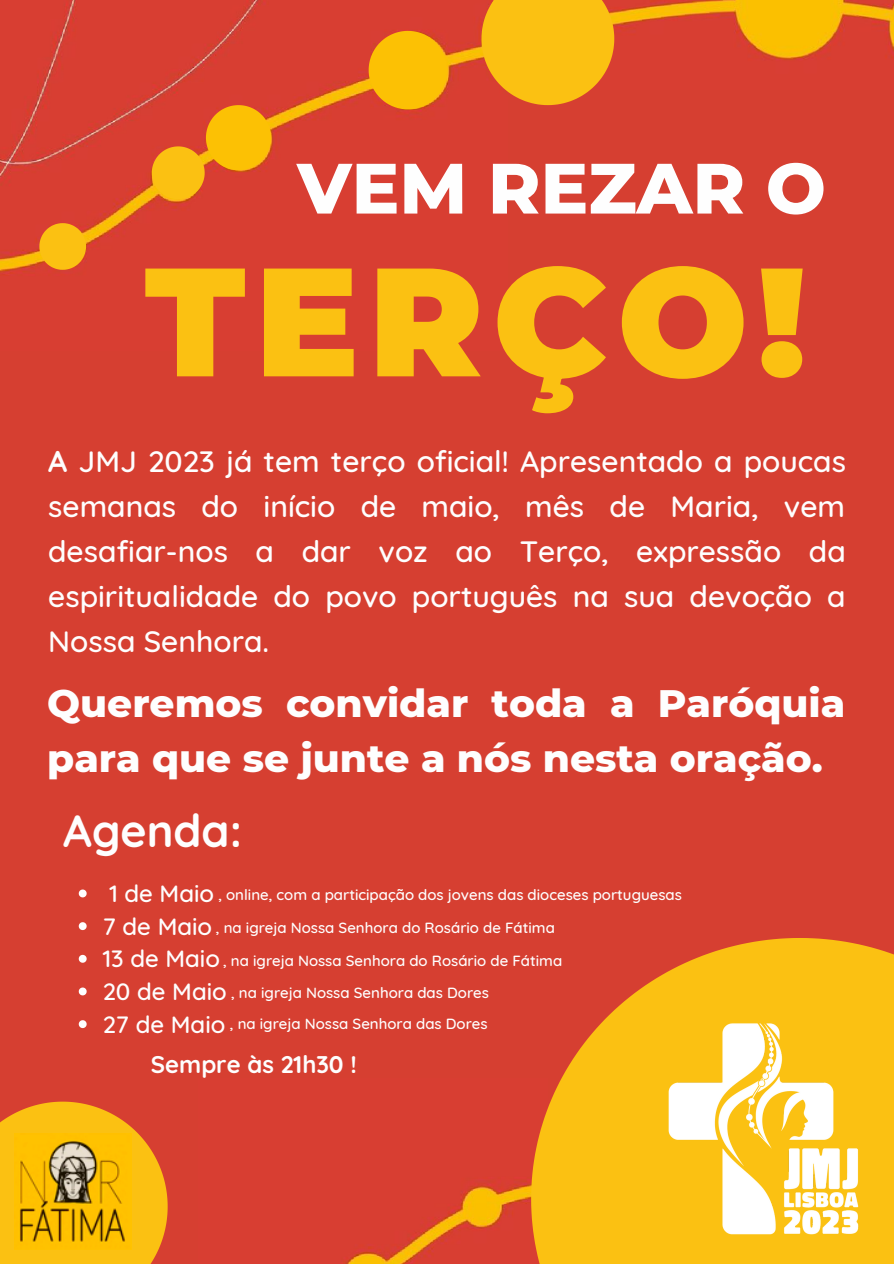
<style>
.page{position:relative;width:894px;height:1264px;background:#fff}
.page>*{position:absolute;margin:0;border:0;box-sizing:border-box;transform-origin:0 0}
.t1{font:900 153.9px "Montserrat";letter-spacing:.065em;color:#fbc112}
.t2{font:800 71.1px "Montserrat";color:#fefefe}
.t3{font:700 45px "Quicksand";color:#fefefe}
.t4{font:800 39px/54px "Montserrat";color:#fefefe}
.t5{font:500 30px/45px "Quicksand";color:#fefefe;text-align:justify}
.t6{font:500 24px "Quicksand";color:#fefefe}
.t7{font:700 24px "Quicksand";color:#fefefe}
.t8{font:500 15px "Quicksand";color:#fefefe}
.s1{font-weight:700}
</style>
<div class="page">
<div style="left:0;top:0;width:893px;height:1263px;background:#d63f31"></div>
<img style="left:0;top:0;width:481px;height:274px">
<img style="left:614px;top:0;width:279px;height:60px">
<img style="left:346px;top:1183px;width:185px;height:80px">
<svg style="left:531px;top:938px;width:362px;height:325px;fill:#fbc112"></svg>
<img style="left:628px;top:993px;width:265px;height:270px">
<svg style="left:39px;top:223px;width:47px;height:47px"></svg>
<svg style="left:152px;top:105px;width:119px;height:94px"></svg>
<svg style="left:368px;top:31px;width:79px;height:78px"></svg>
<svg style="left:481px;top:0;width:133px;height:105px;background:#f5ac16"></svg>
<svg style="left:79px;top:889px;width:8px;height:8px"></svg>
<svg style="left:79px;top:922px;width:8px;height:8px"></svg>
<svg style="left:79px;top:954px;width:8px;height:8px"></svg>
<svg style="left:79px;top:987px;width:8px;height:8px"></svg>
<svg style="left:0;top:1020px;width:168px;height:243px"></svg>
<p class="t2" style="left:297px;top:145px;width:530px">VEM REZAR O</p>
<p class="t1" style="left:145px;top:227px;width:662px">TERÇO!</p>
<p class="t5" style="left:48px;top:438px;width:799px"><span class="s1">A</span> JMJ 2023 já tem terço oficial! Apresentado a poucas semanas do início de maio, mês de Maria, vem desafiar-nos a dar voz ao Terço, expressão da espiritualidade do povo português na sua devoção a Nossa Senhora.</p>
<p class="t4" style="left:47px;top:676px;width:799px">Queremos convidar toda a Paróquia para que se junte a nós nesta oração.</p>
<p class="t3" style="left:63px;top:801px;width:180px">Agenda:</p>
<p class="t6" style="left:109px;top:877px;width:106px">1 de Maio</p>
<p class="t6" style="left:103px;top:910px;width:111px">7 de Maio</p>
<p class="t6" style="left:103px;top:943px;width:119px">13 de Maio</p>
<p class="t6" style="left:103px;top:975px;width:125px">20 de Maio</p>
<p class="t6" style="left:103px;top:1008px;width:124px">27 de Maio</p>
<p class="t8" style="left:218px;top:885px;width:465px">, online, com a participação dos jovens das dioceses portuguesas</p>
<p class="t8" style="left:216px;top:918px;width:340px">, na igreja Nossa Senhora do Rosário de Fátima</p>
<p class="t8" style="left:223px;top:951px;width:340px">, na igreja Nossa Senhora do Rosário de Fátima</p>
<p class="t8" style="left:231px;top:982px;width:259px">, na igreja Nossa Senhora das Dores</p>
<p class="t8" style="left:230px;top:1014px;width:259px">, na igreja Nossa Senhora das Dores</p>
<p class="t7" style="left:151px;top:1049px;width:207px">Sempre às 21h30 !</p>
</div>
